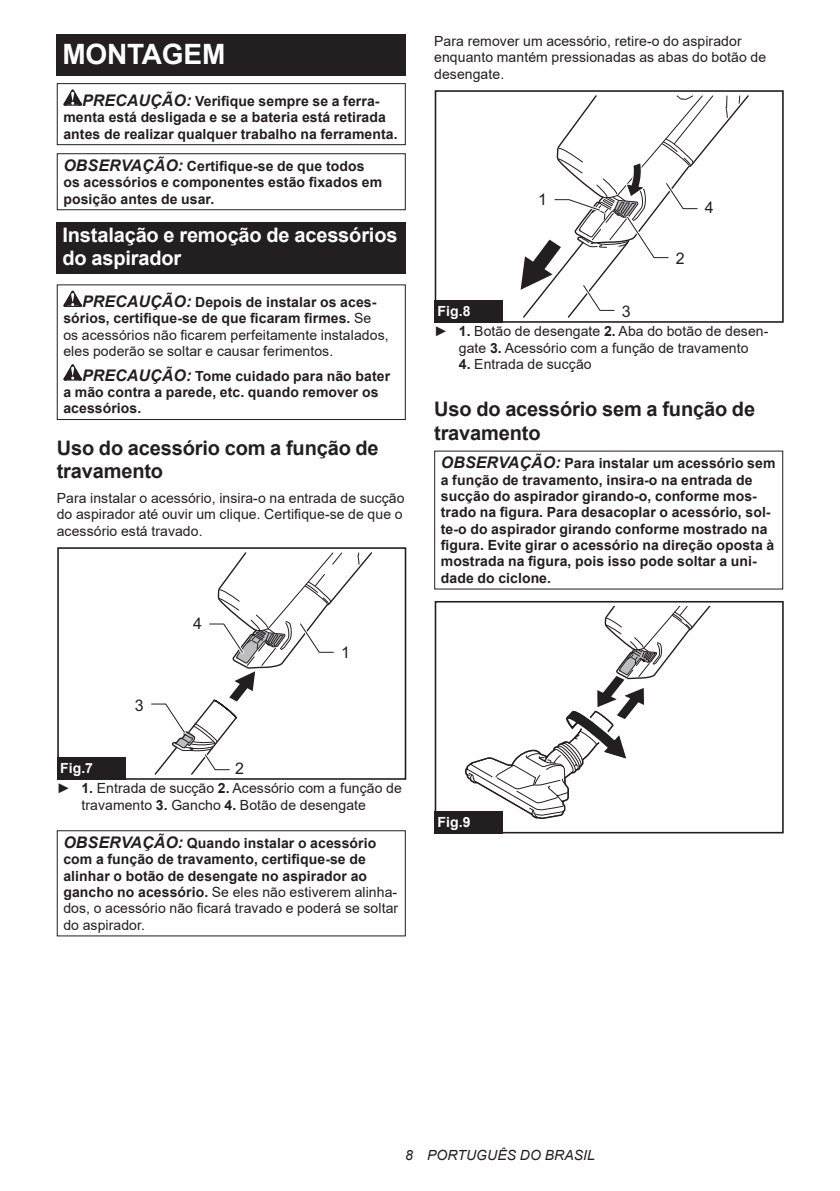
<style>
.page{position:relative;width:840px;height:1191px;background:#fff}
.page>*{position:absolute;margin:0;border:0;box-sizing:border-box;transform-origin:0 0}
.t1{font:700 28px "Arial";letter-spacing:-.01em;color:#fff}
.t2{font:700 20px/23.4px "Arial";letter-spacing:-.01em;color:#231f20}
.t3{font:700 20px/23.4px "Arial";letter-spacing:-.01em;color:#fff}
.t4{font:16px "Arial";color:#231f20}
.t5{font:700 14px/16.4px "Arial";letter-spacing:.005em;color:#231f20}
.t6{font:14px/16.4px "Arial";letter-spacing:.005em;color:#231f20}
.t7{font:italic 14px "Arial";letter-spacing:.005em;color:#231f20}
.t8{font:700 14px "Arial";color:#fff}
.s1{font-style:italic;font-size:16px}
.s2{font-weight:700;font-style:italic;font-size:16px}
.s3{font-weight:700}
.s4{font-weight:700;color:#fff}
.s5{font-weight:400}
</style>
<div class="page">
<div style="left:57px;top:34px;width:348px;height:41px;background:#231f20"></div>
<svg style="left:63px;top:89px;width:19px;height:17px"></svg>
<div style="left:57px;top:83px;width:348px;height:62px;border:1px solid #231f20"></div>
<div style="left:57px;top:153px;width:348px;height:57px;border:1px solid #231f20"></div>
<div style="left:57px;top:221px;width:348px;height:52px;background:#231f20"></div>
<svg style="left:63px;top:290px;width:19px;height:17px"></svg>
<svg style="left:63px;top:364px;width:19px;height:16px"></svg>
<div style="left:57px;top:284px;width:348px;height:136px;border:1px solid #231f20"></div>
<div style="left:57px;top:547px;width:349px;height:232px;border:2px solid #231f20"></div>
<svg style="left:151px;top:552px;width:221px;height:223px"></svg>
<div style="left:57px;top:757px;width:68px;height:22px;background:#231f20"></div>
<div style="left:57px;top:830px;width:348px;height:106px;border:1px solid #231f20"></div>
<div style="left:434px;top:90px;width:349px;height:233px;border:2px solid #231f20"></div>
<svg style="left:520px;top:90px;width:229px;height:228px"></svg>
<div style="left:434px;top:300px;width:68px;height:23px;background:#231f20"></div>
<svg style="left:465px;top:606px;width:246px;height:213px"></svg>
<div style="left:434px;top:805px;width:74px;height:28px;background:#fff"></div>
<div style="left:434px;top:601px;width:349px;height:232px;border:2px solid #231f20"></div>
<div style="left:434px;top:810px;width:68px;height:23px;background:#231f20"></div>
<h1 class="t1" style="left:62px;top:34px;width:164px">MONTAGEM</h1>
<p class="t5" style="left:63px;top:93px;width:335px;text-indent:19px"><span class="s1">PRECAUÇÃO:</span> Verifique sempre se a ferra&shy;menta está desligada e se a bateria está retirada antes de realizar qualquer trabalho na ferramenta.</p>
<p class="t5" style="left:63px;top:158px;width:320px"><span class="s1">OBSERVAÇÃO:</span> Certifique-se de que todos os acessórios e componentes estão fixados em posição antes de usar.</p>
<h2 class="t3" style="left:62px;top:223px;width:336px">Instalação e remoção de acessórios do aspirador</h2>
<p class="t6" style="left:63px;top:294px;width:326px;text-indent:19px"><span class="s2">PRECAUÇÃO:</span> <span class="s3">Depois de instalar os aces&shy;sórios, certifique-se de que ficaram firmes.</span> Se os acessórios não ficarem perfeitamente instalados, eles poderão se soltar e causar ferimentos.</p>
<p class="t5" style="left:63px;top:367px;width:328px;text-indent:19px"><span class="s1">PRECAUÇÃO:</span> Tome cuidado para não bater a mão contra a parede, etc. quando remover os acessórios.</p>
<h2 class="t2" style="left:57px;top:436px;width:323px">Uso do acessório com a função de travamento</h2>
<p class="t6" style="left:57px;top:490px;width:349px">Para instalar o acessório, insira-o na entrada de sucção do aspirador até ouvir um clique. Certifique-se de que o acessório está travado.</p>
<p class="t4" style="left:135px;top:694px;width:10px">3</p>
<p class="t4" style="left:193px;top:612px;width:10px">4</p>
<p class="t4" style="left:341px;top:641px;width:10px">1</p>
<p class="t4" style="left:235px;top:757px;width:10px">2</p>
<p class="t6" style="left:57px;top:758px;width:346px;line-height:20.2px"><span class="s4">Fig.7<br></span>► <span class="s3">1.</span> Entrada de sucção <span class="s3">2.</span> Acessório com a função de</p>
<p class="t6" style="left:81px;top:796px;width:286px">travamento <span class="s3">3.</span> Gancho <span class="s3">4.</span> Botão de desengate</p>
<p class="t5" style="left:63px;top:835px;width:336px"><span class="s1">OBSERVAÇÃO:</span> Quando instalar o acessório com a função de travamento, certifique-se de alinhar o botão de desengate no aspirador ao gancho no acessório. <span class="s5">Se eles não estiverem alinha&shy;dos, o acessório não ficará travado e poderá se soltar do aspirador.</span></p>
<p class="t6" style="left:434px;top:33px;width:333px">Para remover um acessório, retire-o do aspirador enquanto mantém pressionadas as abas do botão de desengate.</p>
<p class="t4" style="left:538px;top:188px;width:10px">1</p>
<p class="t4" style="left:675px;top:247px;width:10px">2</p>
<p class="t4" style="left:704px;top:196px;width:10px">4</p>
<p class="t4" style="left:621px;top:300px;width:10px">3</p>
<p class="t6" style="left:434px;top:301px;width:335px;line-height:20.2px"><span class="s4">Fig.8<br></span>► <span class="s3">1.</span> Botão de desengate <span class="s3">2.</span> Aba do botão de desen-</p>
<p class="t6" style="left:458px;top:339px;width:291px">gate <span class="s3">3.</span> Acessório com a função de travamento</p>
<p class="t6" style="left:458px;top:356px;width:134px"><span class="s3">4.</span> Entrada de sucção</p>
<h2 class="t2" style="left:434px;top:398px;width:322px">Uso do acessório sem a função de travamento</h2>
<p class="t5" style="left:440px;top:455px;width:336px"><span class="s1">OBSERVAÇÃO:</span> Para instalar um acessório sem a função de travamento, insira-o na entrada de sucção do aspirador girando-o, conforme mos&shy;trado na figura. Para desacoplar o acessório, sol&shy;te-o do aspirador girando conforme mostrado na figura. Evite girar o acessório na direção oposta à mostrada na figura, pois isso pode soltar a uni&shy;dade do ciclone.</p>
<p class="t8" style="left:437px;top:812px;width:34px">Fig.9</p>
<p class="t7" style="left:405px;top:1146px;width:191px">8 PORTUGUÊS DO BRASIL</p>
</div>
